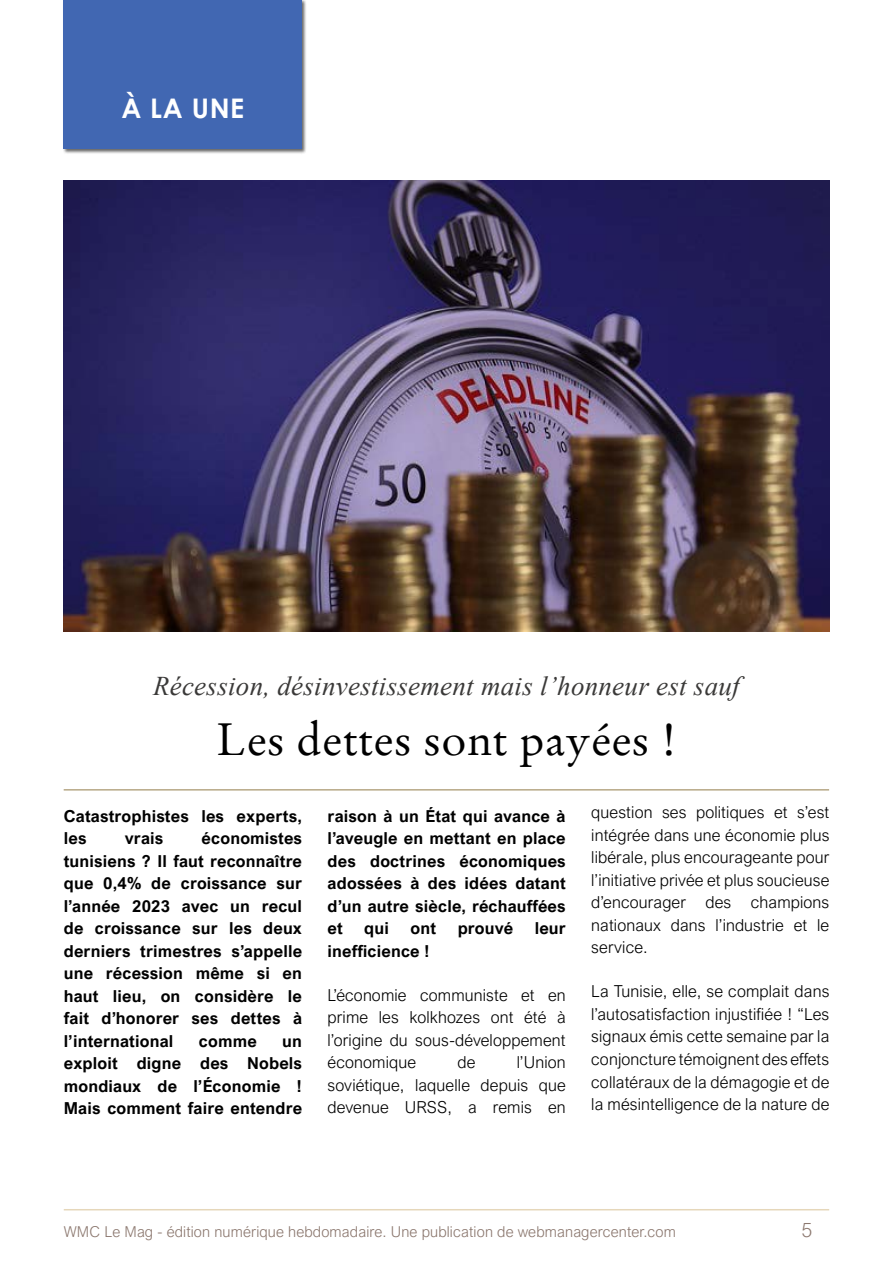
<style>
.page{position:relative;width:893px;height:1263px;background:#fff}
.page>*{position:absolute;margin:0;border:0;box-sizing:border-box;transform-origin:0 0}
.t1{font:45px "Stempel Garamond W04";letter-spacing:.01em;color:#000}
.t2{font:italic 27px "Times New Roman";letter-spacing:.01em;color:#3a3938}
.t3{font:700 27px "Century Gothic";color:#fff}
.t4{font:300 19.5px "Arial Nova W07";color:#8b776e}
.t5{font:300 16.5px/22.5px "Arial Nova";letter-spacing:.01em;color:#000;text-align:justify}
.t6{font:700 16.5px/22.5px "Arial Nova W07";letter-spacing:.01em;color:#000;text-align:justify}
.t7{font:300 15px "Arial Nova W07";letter-spacing:.01em;color:#8b776e}
</style>
<div class="page">
<hr style="left:64px;top:1209px;width:765px;height:1px;background:#e0cda9">
<div style="left:63px;top:0;width:244px;height:154px;background:#000;opacity:.6"></div>
<div style="left:64px;top:0;width:238px;height:149px;background:#4167b2"></div>
<hr style="left:64px;top:789px;width:765px;height:1px;background:#b7a886">
<img style="left:64px;top:180px;width:765px;height:451px">
<h2 class="t3" style="left:121px;top:87px;width:124px">À LA UNE</h2>
<h2 class="t2" style="left:153px;top:667px;width:588px">Récession, désinvestissement mais l’honneur est sauf</h2>
<h1 class="t1" style="left:216px;top:710px;width:462px">Les dettes sont payées !</h1>
<p class="t6" style="left:64px;top:804px;width:240px">Catastrophistes les experts, les</p>
<p class="t6" style="left:64px;top:827px;width:240px;text-indent:138px">économistes tunisiens ? Il faut reconnaître que 0,4% de croissance sur l’année 2023 avec un recul de croissance sur les deux derniers trimestres s’appelle une récession même si en haut lieu, on considère le fait d’honorer ses dettes à l’international</p>
<p class="t6" style="left:125px;top:827px;width:40px">vrais</p>
<p class="t6" style="left:64px;top:1029px;width:240px;text-indent:218px">un exploit digne des Nobels mondiaux de l’Économie !<br>Mais comment faire entendre</p>
<p class="t6" style="left:199px;top:1029px;width:59px">comme</p>
<p class="t6" style="left:328px;top:804px;width:240px">raison à un État qui avance à l’aveugle en mettant en place des doctrines économiques adossées à des idées datant d’un autre siècle, réchauffées et</p>
<p class="t6" style="left:364px;top:917px;width:26px">qui</p>
<p class="t6" style="left:411px;top:917px;width:27px">ont</p>
<p class="t6" style="left:458px;top:917px;width:57px">prouvé</p>
<p class="t6" style="left:535px;top:917px;width:33px">leur</p>
<p class="t6" style="left:328px;top:939px;width:104px">inefficience !</p>
<p class="t5" style="left:328px;top:984px;width:240px">L’économie communiste et en prime les kolkhozes ont été à l’origine du sous-développement économique</p>
<p class="t5" style="left:328px;top:1051px;width:240px;text-indent:189px">l’Union soviétique, laquelle depuis que devenue URSS, a remis en</p>
<p class="t5" style="left:457px;top:1051px;width:20px">de</p>
<p class="t5" style="left:591px;top:801px;width:240px">question ses politiques et s’est intégrée dans une économie plus libérale, plus encourageante pour l’initiative privée et plus soucieuse d’encourager des champions nationaux dans l’industrie et le service.</p>
<p class="t5" style="left:591px;top:980px;width:240px">La Tunisie, elle, se complait dans l’autosatisfaction injustifiée ! “Les signaux émis cette semaine par la conjoncture témoignent des effets collatéraux de la démagogie et de la mésintelligence de la nature de</p>
<p class="t7" style="left:64px;top:1223px;width:614px">WMC Le Mag - édition numérique hebdomadaire. Une publication de webmanagercenter.com</p>
<p class="t4" style="left:801px;top:1219px;width:12px">5</p>
</div>
